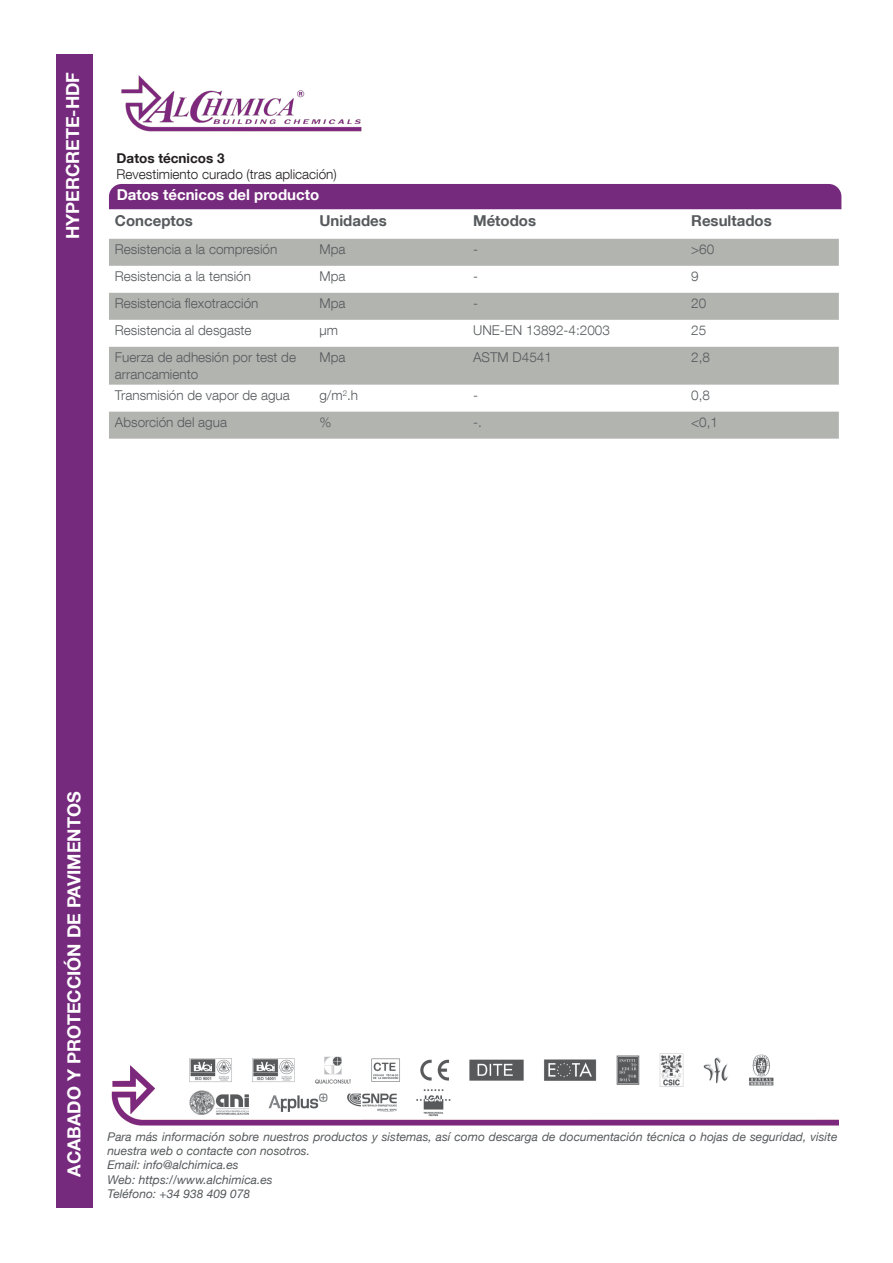
<style>
.page{position:relative;width:893px;height:1263px;background:#fff}
.page>*{position:absolute;margin:0;border:0;box-sizing:border-box;transform-origin:0 0}
.t1{font:700 18px "Helvetica Neue LT Com";color:#fff}
.t2{font:700 15px "Helvetica Neue LT Com";color:#565a5c}
.t3{font:700 15px "Helvetica Neue LT Com";color:#fff}
.t4{font:300 13.5px/16.2px "Helvetica Neue LT Com";color:#565a5c}
.t5{font:300 13.5px "Helvetica Neue LT Com";color:#231f20}
.t6{font:700 13.5px "Helvetica Neue LT Com";color:#231f20}
.t7{font:italic 12px/14.4px "Helvetica Neue LT Com";color:#565a5c}
</style>
<div class="page">
<div style="left:56px;top:55px;width:36px;height:1153px;background:#762a7d"></div>
<img style="left:121px;top:75px;width:241px;height:57px">
<img style="left:111px;top:1053px;width:728px;height:73px">
<svg style="left:109px;top:239px;width:730px;height:200px;fill:#b2b4b0"></svg>
<div style="left:109px;top:184px;width:732px;height:25px;background:#762a7d"></div>
<h1 class="t1" style="left:61px;top:239px;width:169px;rotate:-90deg">HYPERCRETE-HDF</h1>
<p class="t6" style="left:117px;top:150px;width:109px">Datos técnicos 3</p>
<p class="t5" style="left:117px;top:166px;width:222px">Revestimiento curado (tras aplicación)</p>
<p class="t3" style="left:117px;top:185px;width:204px">Datos técnicos del producto</p>
<p class="t2" style="left:115px;top:211px;width:80px">Conceptos</p>
<p class="t2" style="left:319px;top:211px;width:69px">Unidades</p>
<p class="t2" style="left:473px;top:211px;width:65px">Métodos</p>
<p class="t2" style="left:691px;top:211px;width:82px">Resultados</p>
<p class="t4" style="left:115px;top:241px;width:164px">Resistencia a la compresión</p>
<p class="t4" style="left:319px;top:241px;width:28px">Mpa</p>
<p class="t4" style="left:473px;top:241px;width:6px">-</p>
<p class="t4" style="left:691px;top:241px;width:25px">&gt;60</p>
<p class="t4" style="left:115px;top:268px;width:138px">Resistencia a la tensión</p>
<p class="t4" style="left:319px;top:268px;width:28px">Mpa</p>
<p class="t4" style="left:473px;top:268px;width:6px">-</p>
<p class="t4" style="left:691px;top:268px;width:9px">9</p>
<p class="t4" style="left:115px;top:295px;width:145px">Resistencia flexotracción</p>
<p class="t4" style="left:319px;top:295px;width:28px">Mpa</p>
<p class="t4" style="left:473px;top:295px;width:6px">-</p>
<p class="t4" style="left:691px;top:295px;width:17px">20</p>
<p class="t4" style="left:115px;top:322px;width:138px">Resistencia al desgaste</p>
<p class="t4" style="left:319px;top:322px;width:20px">μm</p>
<p class="t4" style="left:473px;top:322px;width:138px">UNE-EN 13892-4:2003</p>
<p class="t4" style="left:691px;top:322px;width:17px">25</p>
<p class="t4" style="left:115px;top:349px;width:183px">Fuerza de adhesión por test de arrancamiento</p>
<p class="t4" style="left:319px;top:349px;width:28px">Mpa</p>
<p class="t4" style="left:473px;top:349px;width:80px">ASTM D4541</p>
<p class="t4" style="left:691px;top:349px;width:20px">2,8</p>
<p class="t4" style="left:115px;top:387px;width:176px">Transmisión de vapor de agua</p>
<p class="t4" style="left:319px;top:387px;width:40px">g/m<sup>2</sup>.h</p>
<p class="t4" style="left:473px;top:387px;width:6px">-</p>
<p class="t4" style="left:691px;top:387px;width:20px">0,8</p>
<p class="t4" style="left:115px;top:414px;width:114px">Absorción del agua</p>
<p class="t4" style="left:319px;top:414px;width:14px">%</p>
<p class="t4" style="left:473px;top:414px;width:10px">-.</p>
<p class="t4" style="left:691px;top:414px;width:28px">&lt;0,1</p>
<h1 class="t1" style="left:63px;top:1177px;width:387px;rotate:-90deg">ACABADO Y PROTECCIÓN DE PAVIMENTOS</h1>
<p class="t7" style="left:108px;top:1129px;width:731px">Para más información sobre nuestros productos y sistemas, así como descarga de documentación técnica o hojas de seguridad, visite nuestra web o contacte con nosotros.</p>
<p class="t7" style="left:108px;top:1157px;width:132px">Email: info@alchimica.es</p>
<p class="t7" style="left:108px;top:1172px;width:167px">Web: https://www.alchimica.es</p>
<p class="t7" style="left:108px;top:1186px;width:144px">Teléfono: +34 938 409 078</p>
</div>
